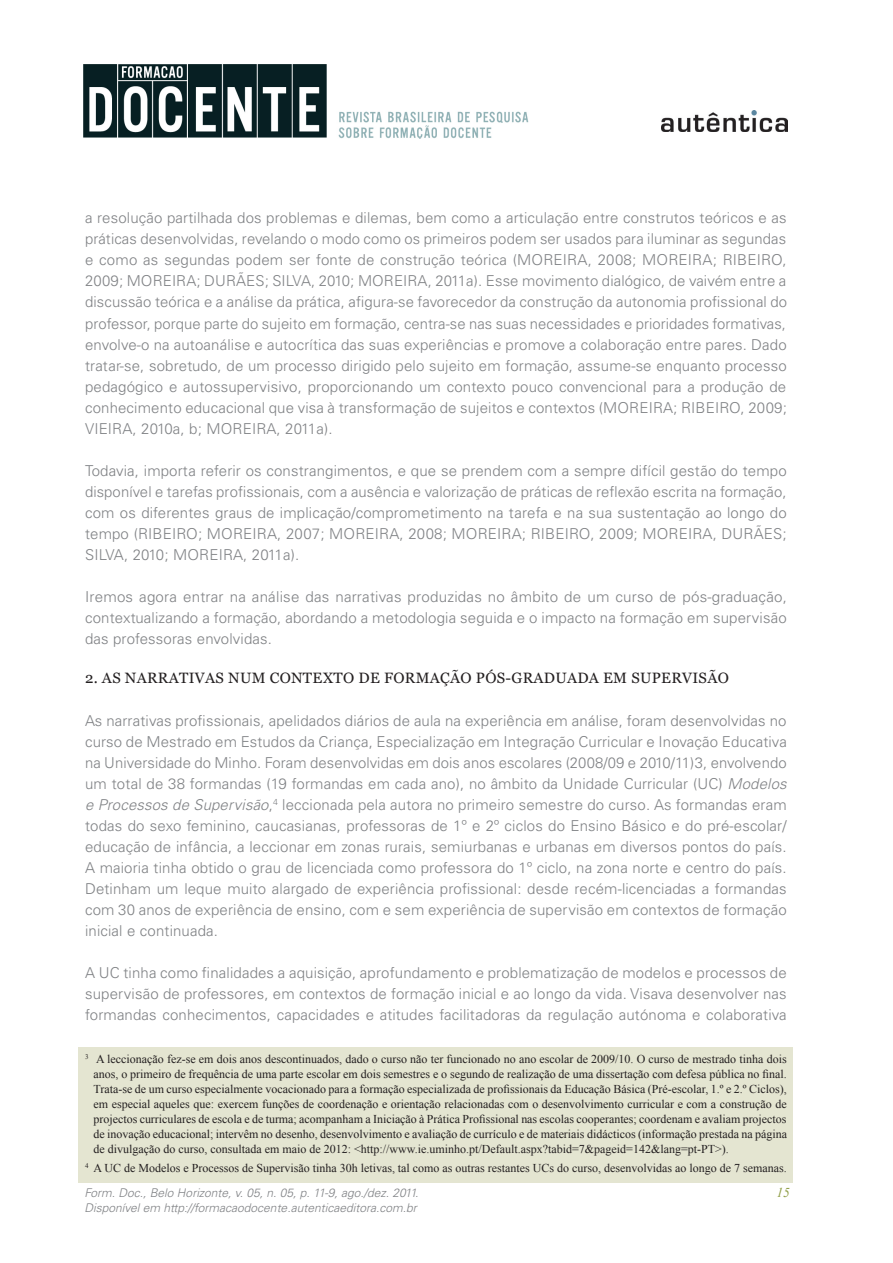
<style>
.page{position:relative;width:893px;height:1263px;background:#fff}
.page>*{position:absolute;margin:0;border:0;box-sizing:border-box;transform-origin:0 0}
.Texto_corrido{font:300 15px/21px "Univers LT Std";letter-spacing:.01em;color:#808285;text-align:justify}
.Titulo2{font:15px "Georgia";letter-spacing:.02em;color:#231f20}
.t1{font:italic 13.5px "Times New Roman";color:#919f48}
.Nota_de_Rodape{font:12px/15px "Times New Roman";color:#231f20;text-align:justify}
.t2{font:italic 300 12px "Univers LT Std";color:#808285}
.s1{font-style:italic}
</style>
<div class="page">
<img style="left:84px;top:65px;width:445px;height:73px">
<img style="left:661px;top:110px;width:127px;height:22px">
<div style="left:79px;top:1046px;width:714px;height:136px;background:#e4e5d1"></div>
<p class="Texto_corrido" style="left:85px;top:208px;width:704px">a resolução partilhada dos problemas e dilemas, bem como a articulação entre construtos teóricos e as práticas desenvolvidas, revelando o modo como os primeiros podem ser usados para iluminar as segundas e como as segundas podem ser fonte de construção teórica (MOREIRA, 2008; MOREIRA; RIBEIRO, 2009; MOREIRA; DURÃES; SILVA, 2010; MOREIRA, 2011a). Esse movimento dialógico, de vaivém entre a discussão teórica e a análise da prática, afigura-se favorecedor da construção da autonomia profissional do professor, porque parte do sujeito em formação, centra-se nas suas necessidades e prioridades formativas, envolve-o na autoanálise e autocrítica das suas experiências e promove a colaboração entre pares. Dado tratar-se, sobretudo, de um processo dirigido pelo sujeito em formação, assume-se enquanto processo pedagógico e autossupervisivo, proporcionando um contexto pouco convencional para a produção de conhecimento educacional que visa à transformação de sujeitos e contextos (MOREIRA; RIBEIRO, 2009; VIEIRA, 2010a, b; MOREIRA, 2011a).</p>
<p class="Texto_corrido" style="left:85px;top:460px;width:703px">Todavia, importa referir os constrangimentos, e que se prendem com a sempre difícil gestão do tempo disponível e tarefas profissionais, com a ausência e valorização de práticas de reflexão escrita na formação, com os diferentes graus de implicação/comprometimento na tarefa e na sua sustentação ao longo do tempo (RIBEIRO; MOREIRA, 2007; MOREIRA, 2008; MOREIRA; RIBEIRO, 2009; MOREIRA, DURÃES; SILVA, 2010; MOREIRA, 2011a).</p>
<p class="Texto_corrido" style="left:85px;top:586px;width:703px">Iremos agora entrar na análise das narrativas produzidas no âmbito de um curso de pós-graduação, contextualizando a formação, abordando a metodologia seguida e o impacto na formação em supervisão das professoras envolvidas.</p>
<p class="Titulo2" style="left:85px;top:669px;width:645px">2. AS NARRATIVAS NUM CONTEXTO DE FORMAÇÃO PÓS-GRADUADA EM SUPERVISÃO</p>
<p class="Texto_corrido" style="left:85px;top:710px;width:703px">As narrativas profissionais, apelidados diários de aula na experiência em análise, foram desenvolvidas no curso de Mestrado em Estudos da Criança, Especialização em Integração Curricular e Inovação Educativa na Universidade do Minho. Foram desenvolvidas em dois anos escolares (2008/09 e 2010/11)3, envolvendo um total de 38 formandas (19 formandas em cada ano), no âmbito da Unidade Curricular (UC) <span class="s1">Modelos e Processos de Supervisão</span>,<sup>4</sup> leccionada pela autora no primeiro semestre do curso. As formandas eram todas do sexo feminino, caucasianas, professoras de 1º e 2º ciclos do Ensino Básico e do pré-escolar/ educação de infância, a leccionar em zonas rurais, semiurbanas e urbanas em diversos pontos do país.<br>A maioria tinha obtido o grau de licenciada como professora do 1º ciclo, na zona norte e centro do país.<br>Detinham um leque muito alargado de experiência profissional: desde recém-licenciadas a formandas com 30 anos de experiência de ensino, com e sem experiência de supervisão em contextos de formação inicial e continuada.</p>
<p class="Texto_corrido" style="left:85px;top:962px;width:703px">A UC tinha como finalidades a aquisição, aprofundamento e problematização de modelos e processos de supervisão de professores, em contextos de formação inicial e ao longo da vida. Visava desenvolver nas formandas conhecimentos, capacidades e atitudes facilitadoras da regulação autónoma e colaborativa</p>
<p class="Nota_de_Rodape" style="left:94px;top:1051px;width:695px;text-indent:-8px"><sup>3</sup> A leccionação fez-se em dois anos descontinuados, dado o curso não ter funcionado no ano escolar de 2009/10. O curso de mestrado tinha dois anos, o primeiro de frequência de uma parte escolar em dois semestres e o segundo de realização de uma dissertação com defesa pública no final.<br>Trata-se de um curso especialmente vocacionado para a formação especializada de profissionais da Educação Básica (Pré-escolar, 1.º e 2.º Ciclos), em especial aqueles que: exercem funções de coordenação e orientação relacionadas com o desenvolvimento curricular e com a construção de projectos curriculares de escola e de turma; acompanham a Iniciação à Prática Profissional nas escolas cooperantes; coordenam e avaliam projectos de inovação educacional; intervêm no desenho, desenvolvimento e avaliação de currículo e de materiais didácticos (informação prestada na página de divulgação do curso, consultada em maio de 2012: &lt;http://www.ie.uminho.pt/Default.aspx?tabid=7&amp;pageid=142&amp;lang=pt-PT&gt;).</p>
<p class="Nota_de_Rodape" style="left:85px;top:1161px;width:703px"><sup>4</sup> A UC de Modelos e Processos de Supervisão tinha 30h letivas, tal como as outras restantes UCs do curso, desenvolvidas ao longo de 7 semanas.</p>
<p class="t2" style="left:84px;top:1186px;width:336px">Form. Doc., Belo Horizonte, v. 05, n. 05, p. 11-9, ago./dez. 2011.</p>
<p class="t1" style="left:776px;top:1183px;width:15px">15</p>
<p class="t2" style="left:84px;top:1200px;width:334px">Disponível em http://formacaodocente.autenticaeditora.com.br</p>
</div>
